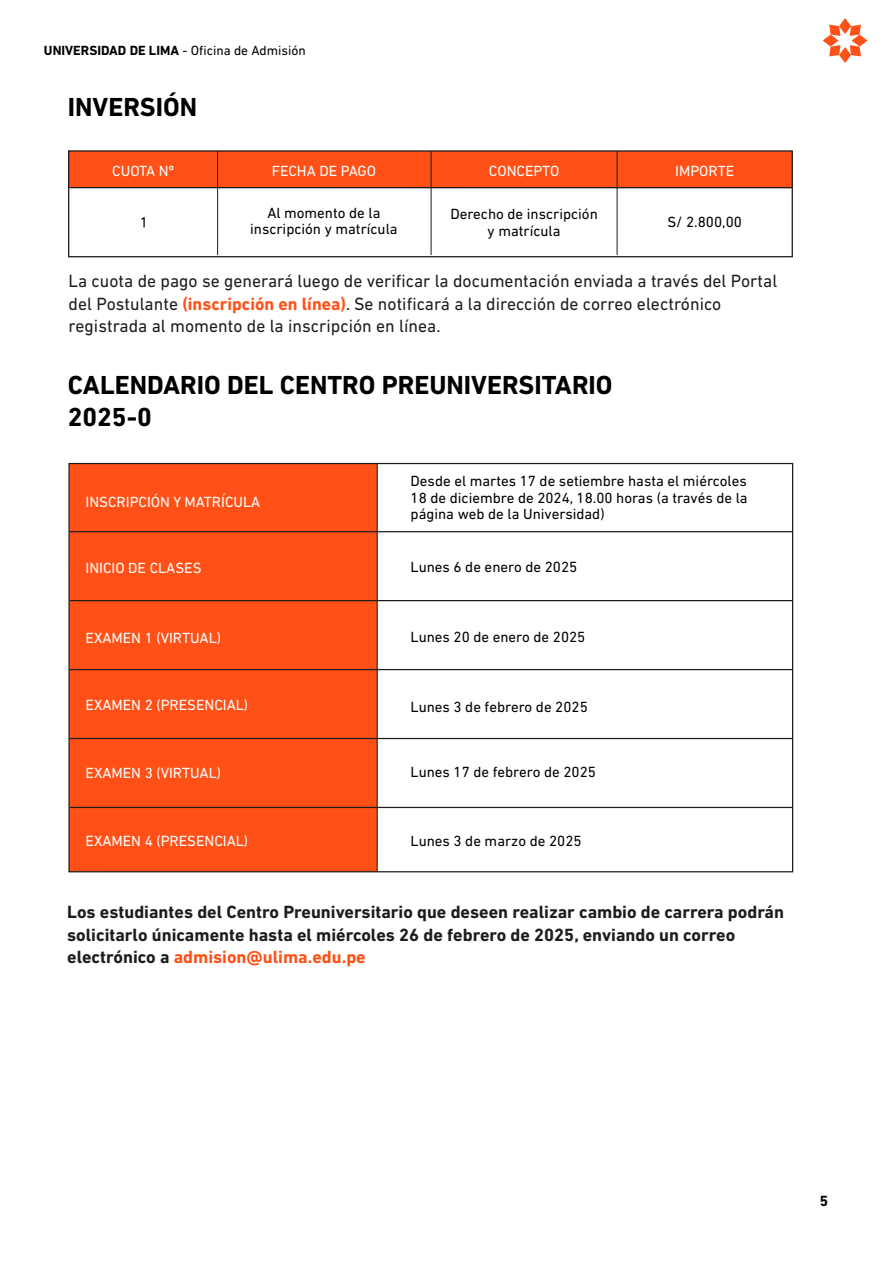
<style>
.page{position:relative;width:893px;height:1263px;background:#fff}
.page>*{position:absolute;margin:0;border:0;box-sizing:border-box;transform-origin:0 0}
.t1{font:700 26.55px/32px "DIN Next LT Pro";color:#000}
.t2{font:18px/22.5px "DIN Next LT Pro";color:#1d1d1b}
.t3{font:700 18px/22.5px "DIN Next LT Pro";color:#1d1d1b}
.t4{font:15px/16.5px "DIN Next LT Pro";color:#000;text-align:center}
.t5{font:15px "DIN Next LT Pro";color:#fff}
.t6{font:700 15px "DIN Next LT Pro";color:#000}
.t7{font:13.5px "DIN Next LT Pro";color:#000}
.s1{font-weight:700}
.s2{font-weight:700;color:#ff5117}
.s3{color:#ff5117}
</style>
<div class="page">
<svg style="left:823px;top:18px;width:44px;height:45px"></svg>
<div style="left:69px;top:463px;width:309px;height:409px;background:#ff5117"></div>
<hr style="left:377px;top:463px;width:1px;height:409px;background:#1d1d1b">
<hr style="left:70px;top:531px;width:722px;height:1px;background:#1d1d1b">
<hr style="left:70px;top:600px;width:722px;height:1px;background:#1d1d1b">
<hr style="left:70px;top:669px;width:722px;height:1px;background:#1d1d1b">
<hr style="left:70px;top:738px;width:722px;height:1px;background:#1d1d1b">
<hr style="left:70px;top:807px;width:722px;height:1px;background:#1d1d1b">
<div style="left:69px;top:151px;width:723px;height:37px;background:#ff5117"></div>
<div style="left:68px;top:150px;width:725px;height:107px;border:1px solid #1d1d1b"></div>
<svg style="left:142px;top:217px;width:3px;height:10px"></svg>
<hr style="left:217px;top:151px;width:1px;height:104px;background:#1d1d1b">
<hr style="left:431px;top:151px;width:1px;height:104px;background:#1d1d1b">
<hr style="left:617px;top:151px;width:1px;height:104px;background:#1d1d1b">
<hr style="left:69px;top:187px;width:724px;height:1px;background:#1d1d1b">
<p class="t7" style="left:44px;top:43px;width:263px"><span class="s1">UNIVERSIDAD DE LIMA</span> - Oficina de Admisión</p>
<h1 class="t1" style="left:68px;top:90px;width:131px">INVERSIÓN</h1>
<p class="t5" style="left:112px;top:162px;width:63px">CUOTA Nº</p>
<p class="t5" style="left:272px;top:162px;width:106px">FECHA DE PAGO</p>
<p class="t5" style="left:489px;top:162px;width:72px">CONCEPTO</p>
<p class="t5" style="left:675px;top:162px;width:61px">IMPORTE</p>
<p class="t4" style="left:250px;top:204px;width:149px">Al momento de la inscripción y matrícula</p>
<p class="t4" style="left:450px;top:205px;width:149px">Derecho de inscripción y matrícula</p>
<p class="t4" style="left:667px;top:213px;width:76px">S/ 2.800,00</p>
<p class="t2" style="left:69px;top:270px;width:710px">La cuota de pago se generará luego de verificar la documentación enviada a través del Portal del Postulante <span class="s2">(inscripción en línea)</span>. Se notificará a la dirección de correo electrónico registrada al momento de la inscripción en línea.</p>
<h1 class="t1" style="left:68px;top:369px;width:546px">CALENDARIO DEL CENTRO PREUNIVERSITARIO<br>2025-0</h1>
<p class="t5" style="left:86px;top:493px;width:176px">INSCRIPCIÓN Y MATRÍCULA</p>
<p class="t5" style="left:86px;top:560px;width:117px">INICIO DE CLASES</p>
<p class="t5" style="left:86px;top:629px;width:137px">EXAMEN 1 (VIRTUAL)</p>
<p class="t5" style="left:86px;top:696px;width:164px">EXAMEN 2 (PRESENCIAL)</p>
<p class="t5" style="left:86px;top:764px;width:137px">EXAMEN 3 (VIRTUAL)</p>
<p class="t5" style="left:86px;top:832px;width:164px">EXAMEN 4 (PRESENCIAL)</p>
<p class="t4" style="left:411px;top:473px;width:339px;text-align:justify">Desde el martes 17 de setiembre hasta el miércoles 18 de diciembre de 2024, 18.00 horas (a través de la página web de la Universidad)</p>
<p class="t4" style="left:411px;top:558px;width:168px">Lunes 6 de enero de 2025</p>
<p class="t4" style="left:411px;top:628px;width:176px">Lunes 20 de enero de 2025</p>
<p class="t4" style="left:411px;top:698px;width:179px">Lunes 3 de febrero de 2025</p>
<p class="t4" style="left:411px;top:764px;width:187px">Lunes 17 de febrero de 2025</p>
<p class="t4" style="left:411px;top:832px;width:172px">Lunes 3 de marzo de 2025</p>
<p class="t3" style="left:67px;top:901px;width:718px">Los estudiantes del Centro Preuniversitario que deseen realizar cambio de carrera podrán solicitarlo únicamente hasta el miércoles 26 de febrero de 2025, enviando un correo electrónico a <span class="s3">admision@ulima.edu.pe</span></p>
<p class="t6" style="left:820px;top:1192px;width:10px">5</p>
</div>
